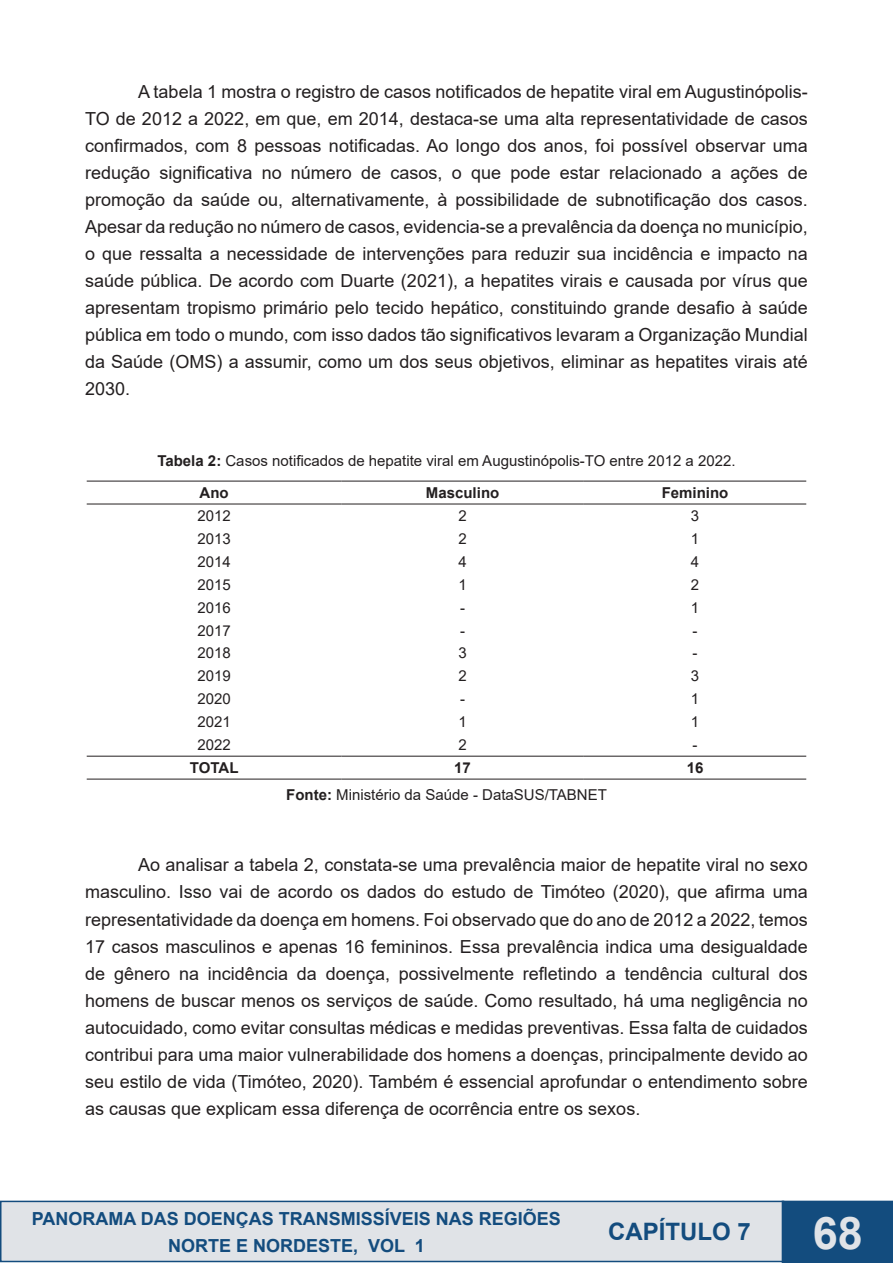
<style>
.page{position:relative;width:893px;height:1263px;background:#fff}
.page>*{position:absolute;margin:0;border:0;box-sizing:border-box;transform-origin:0 0}
.t1{font:700 45px "Arial";color:#e0e3e7}
.t2{font:700 24px "Arial";color:#134c7e}
.t3{font:18px/27px "Arial";color:#231f20;text-align:justify}
.t4{font:700 18px/27px "Arial";color:#134c7e;text-align:center}
.t5{font:15px "Arial";color:#231f20}
.t6{font:700 15px "Arial";color:#231f20}
.s1{font-weight:700}
</style>
<div class="page">
<div style="left:1px;top:1201px;width:782px;height:60px;background:#e0e3e7"></div>
<div style="left:0;top:1201px;width:784px;height:61px;border:2px solid #134c7e"></div>
<div style="left:782px;top:1201px;width:111px;height:62px;background:#134c7e"></div>
<hr style="left:87px;top:481px;width:254px;height:1px;background:#231f20">
<hr style="left:341px;top:481px;width:243px;height:1px;background:#231f20">
<hr style="left:584px;top:481px;width:222px;height:1px;background:#231f20">
<hr style="left:87px;top:504px;width:254px;height:1px;background:#231f20">
<hr style="left:341px;top:504px;width:243px;height:1px;background:#231f20">
<hr style="left:584px;top:504px;width:222px;height:1px;background:#231f20">
<hr style="left:87px;top:756px;width:254px;height:1px;background:#231f20">
<hr style="left:341px;top:756px;width:243px;height:1px;background:#231f20">
<hr style="left:584px;top:756px;width:222px;height:1px;background:#231f20">
<hr style="left:87px;top:779px;width:254px;height:1px;background:#231f20">
<hr style="left:341px;top:779px;width:243px;height:1px;background:#231f20">
<hr style="left:584px;top:779px;width:222px;height:1px;background:#231f20">
<p class="t3" style="left:85px;top:78px;width:724px;text-indent:53px">A tabela 1 mostra o registro de casos notificados de hepatite viral em Augustinópolis-TO de 2012 a 2022, em que, em 2014, destaca-se uma alta representatividade de casos confirmados, com 8 pessoas notificadas. Ao longo dos anos, foi possível observar uma redução significativa no número de casos, o que pode estar relacionado a ações de promoção da saúde ou, alternativamente, à possibilidade de subnotificação dos casos.<br>Apesar da redução no número de casos, evidencia-se a prevalência da doença no município, o que ressalta a necessidade de intervenções para reduzir sua incidência e impacto na saúde pública. De acordo com Duarte (2021), a hepatites virais e causada por vírus que apresentam tropismo primário pelo tecido hepático, constituindo grande desafio à saúde pública em todo o mundo, com isso dados tão significativos levaram a Organização Mundial da Saúde (OMS) a assumir, como um dos seus objetivos, eliminar as hepatites virais até 2030.</p>
<p class="t5" style="left:157px;top:451px;width:580px"><span class="s1">Tabela 2:</span> Casos notificados de hepatite viral em Augustinópolis-TO entre 2012 a 2022.</p>
<p class="t6" style="left:200px;top:482px;width:31px">Ano</p>
<p class="t6" style="left:426px;top:482px;width:75px">Masculino</p>
<p class="t6" style="left:662px;top:482px;width:68px">Feminino</p>
<p class="t5" style="left:197px;top:505px;width:35px">2012</p>
<p class="t5" style="left:458px;top:505px;width:10px">2</p>
<p class="t5" style="left:691px;top:505px;width:10px">3</p>
<p class="t5" style="left:197px;top:528px;width:35px">2013</p>
<p class="t5" style="left:458px;top:528px;width:10px">2</p>
<p class="t5" style="left:691px;top:528px;width:10px">1</p>
<p class="t5" style="left:197px;top:551px;width:35px">2014</p>
<p class="t5" style="left:458px;top:551px;width:10px">4</p>
<p class="t5" style="left:691px;top:551px;width:10px">4</p>
<p class="t5" style="left:197px;top:574px;width:35px">2015</p>
<p class="t5" style="left:458px;top:574px;width:10px">1</p>
<p class="t5" style="left:691px;top:574px;width:10px">2</p>
<p class="t5" style="left:197px;top:597px;width:35px">2016</p>
<p class="t5" style="left:460px;top:597px;width:6px">-</p>
<p class="t5" style="left:691px;top:597px;width:10px">1</p>
<p class="t5" style="left:197px;top:620px;width:35px">2017</p>
<p class="t5" style="left:460px;top:620px;width:6px">-</p>
<p class="t5" style="left:692px;top:620px;width:6px">-</p>
<p class="t5" style="left:197px;top:643px;width:35px">2018</p>
<p class="t5" style="left:458px;top:643px;width:10px">3</p>
<p class="t5" style="left:692px;top:643px;width:6px">-</p>
<p class="t5" style="left:197px;top:666px;width:35px">2019</p>
<p class="t5" style="left:458px;top:666px;width:10px">2</p>
<p class="t5" style="left:691px;top:666px;width:10px">3</p>
<p class="t5" style="left:197px;top:689px;width:35px">2020</p>
<p class="t5" style="left:460px;top:689px;width:6px">-</p>
<p class="t5" style="left:691px;top:689px;width:10px">1</p>
<p class="t5" style="left:197px;top:712px;width:35px">2021</p>
<p class="t5" style="left:458px;top:712px;width:10px">1</p>
<p class="t5" style="left:691px;top:712px;width:10px">1</p>
<p class="t5" style="left:197px;top:734px;width:35px">2022</p>
<p class="t5" style="left:458px;top:734px;width:10px">2</p>
<p class="t5" style="left:692px;top:734px;width:6px">-</p>
<p class="t6" style="left:190px;top:757px;width:50px">TOTAL</p>
<p class="t6" style="left:454px;top:757px;width:18px">17</p>
<p class="t6" style="left:687px;top:757px;width:18px">16</p>
<p class="t5" style="left:286px;top:785px;width:322px"><span class="s1">Fonte:</span> Ministério da Saúde - DataSUS/TABNET</p>
<p class="t3" style="left:85px;top:851px;width:724px;text-indent:53px">Ao analisar a tabela 2, constata-se uma prevalência maior de hepatite viral no sexo masculino. Isso vai de acordo os dados do estudo de Timóteo (2020), que afirma uma representatividade da doença em homens. Foi observado que do ano de 2012 a 2022, temos 17 casos masculinos e apenas 16 femininos. Essa prevalência indica uma desigualdade de gênero na incidência da doença, possivelmente refletindo a tendência cultural dos homens de buscar menos os serviços de saúde. Como resultado, há uma negligência no autocuidado, como evitar consultas médicas e medidas preventivas. Essa falta de cuidados contribui para uma maior vulnerabilidade dos homens a doenças, principalmente devido ao seu estilo de vida (Timóteo, 2020). Também é essencial aprofundar o entendimento sobre as causas que explicam essa diferença de ocorrência entre os sexos.</p>
<p class="t4" style="left:32px;top:1205px;width:531px">PANORAMA DAS DOENÇAS TRANSMISSÍVEIS NAS REGIÕES<br>NORTE E NORDESTE, VOL 1</p>
<h2 class="t2" style="left:608px;top:1215px;width:144px">CAPÍTULO 7</h2>
<h1 class="t1" style="left:813px;top:1201px;width:52px">68</h1>
</div>
